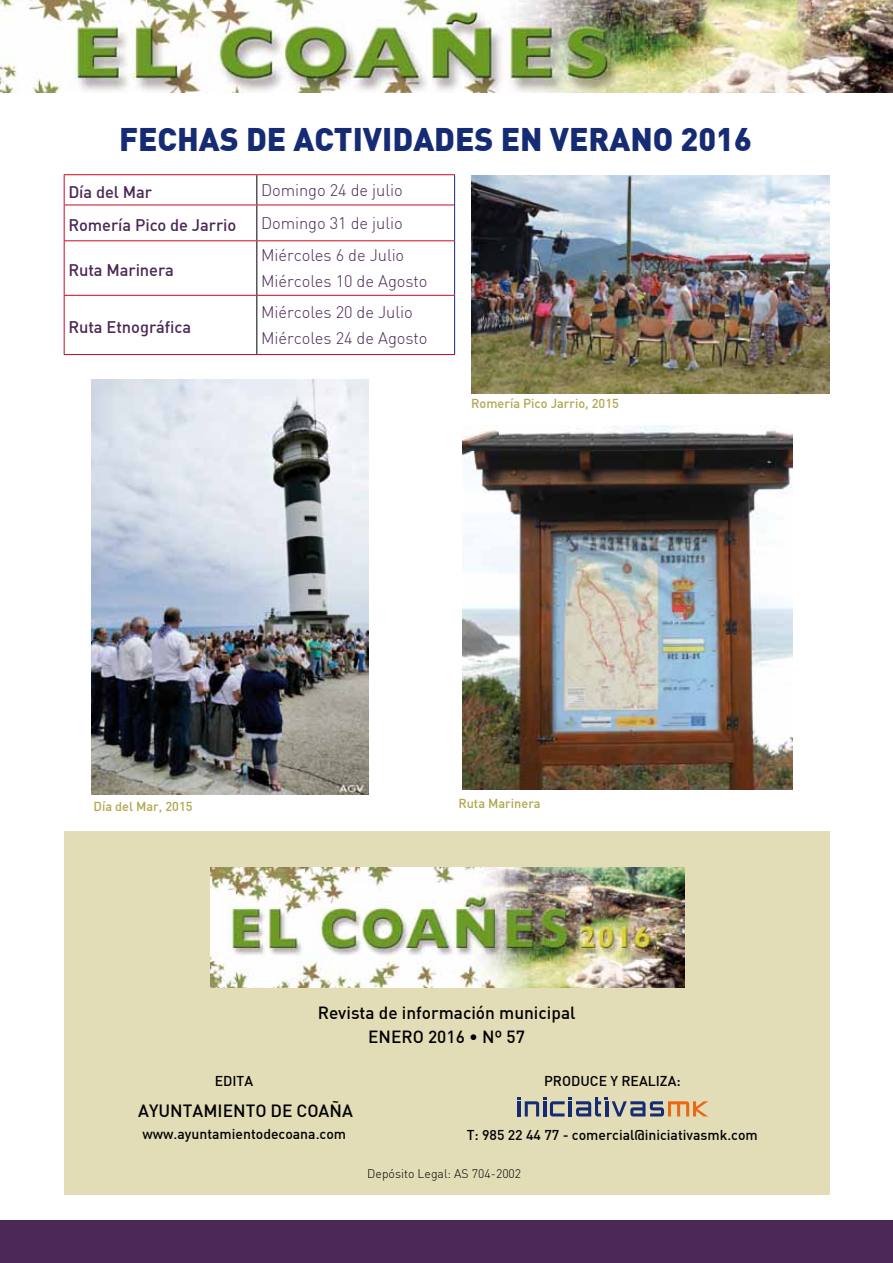
<style>
.page{position:relative;width:893px;height:1263px;background:#fff}
.page>*{position:absolute;margin:0;border:0;box-sizing:border-box;transform-origin:0 0}
.t1{font:900 32.1px "DIN";color:#152b73}
.t2{font:500 17.4px "DIN";color:#000}
.t3{font:500 17.25px/24px "DIN";color:#000;text-align:center}
.t4{font:300 16.5px/26.4px "DIN";letter-spacing:-.005em;color:#4b2856}
.t5{font:500 16.5px "DIN";letter-spacing:-.005em;color:#4b2856}
.t6{font:500 13.95px "DIN";color:#000}
.t7{font:500 12.75px "DIN";color:#b3a650}
.t8{font:300 12.3px "DIN";color:#000}
</style>
<div class="page">
<img style="left:0;top:0;width:893px;height:92px">
<div style="left:0;top:1220px;width:893px;height:43px;background:#4b2856"></div>
<div style="left:64px;top:831px;width:765px;height:364px;background:#e2dcb7"></div>
<img style="left:210px;top:867px;width:475px;height:121px">
<svg style="left:518px;top:1097px;width:190px;height:19px"></svg>
<hr style="left:256px;top:175px;width:1px;height:30px;background:#000">
<hr style="left:256px;top:205px;width:1px;height:35px;background:#000">
<hr style="left:256px;top:241px;width:1px;height:54px;background:#000">
<hr style="left:256px;top:296px;width:1px;height:58px;background:#000">
<hr style="left:64px;top:174px;width:193px;height:1px;background:#cd071e">
<hr style="left:64px;top:175px;width:1px;height:30px;background:#cd071e">
<hr style="left:257px;top:174px;width:198px;height:1px;background:#cd071e">
<hr style="left:64px;top:205px;width:193px;height:1px;background:#cd071e">
<hr style="left:64px;top:205px;width:1px;height:35px;background:#cd071e">
<hr style="left:257px;top:205px;width:197px;height:1px;background:#cd071e">
<hr style="left:64px;top:240px;width:193px;height:1px;background:#cd071e">
<hr style="left:64px;top:241px;width:1px;height:54px;background:#cd071e">
<hr style="left:257px;top:240px;width:197px;height:1px;background:#cd071e">
<hr style="left:64px;top:295px;width:193px;height:1px;background:#cd071e">
<hr style="left:64px;top:296px;width:1px;height:58px;background:#cd071e">
<hr style="left:257px;top:295px;width:197px;height:1px;background:#cd071e">
<hr style="left:64px;top:354px;width:193px;height:1px;background:#cd071e">
<hr style="left:257px;top:354px;width:198px;height:1px;background:#cd071e">
<hr style="left:454px;top:175px;width:1px;height:30px;background:#152b73">
<hr style="left:454px;top:205px;width:1px;height:36px;background:#152b73">
<hr style="left:454px;top:241px;width:1px;height:54px;background:#152b73">
<hr style="left:454px;top:295px;width:1px;height:59px;background:#152b73">
<img style="left:471px;top:175px;width:358px;height:219px">
<img style="left:463px;top:425px;width:330px;height:364px">
<img style="left:92px;top:379px;width:276px;height:415px">
<h1 class="t1" style="left:119px;top:118px;width:634px">FECHAS DE ACTIVIDADES EN VERANO 2016</h1>
<p class="t5" style="left:68px;top:182px;width:85px">Día del Mar</p>
<p class="t4" style="left:261px;top:177px;width:143px">Domingo 24 de julio</p>
<p class="t5" style="left:68px;top:215px;width:169px">Romería Pico de Jarrio</p>
<p class="t4" style="left:261px;top:210px;width:143px">Domingo 31 de julio</p>
<p class="t5" style="left:68px;top:260px;width:107px">Ruta Marinera</p>
<p class="t4" style="left:261px;top:242px;width:168px">Miércoles 6 de Julio<br>Miércoles 10 de Agosto</p>
<p class="t5" style="left:68px;top:317px;width:124px">Ruta Etnográfica</p>
<p class="t4" style="left:261px;top:298px;width:168px">Miércoles 20 de Julio<br>Miércoles 24 de Agosto</p>
<p class="t7" style="left:471px;top:395px;width:149px">Romería Pico Jarrio, 2015</p>
<p class="t7" style="left:94px;top:799px;width:101px">Día del Mar, 2015</p>
<p class="t7" style="left:458px;top:795px;width:84px">Ruta Marinera</p>
<p class="t3" style="left:318px;top:1000px;width:259px">Revista de información municipal<br>ENERO 2016 • Nº 57</p>
<p class="t6" style="left:215px;top:1072px;width:40px">EDITA</p>
<p class="t6" style="left:544px;top:1072px;width:138px">PRODUCE Y REALIZA:</p>
<p class="t2" style="left:138px;top:1099px;width:216px">AYUNTAMIENTO DE COAÑA</p>
<p class="t6" style="left:142px;top:1125px;width:205px">www.ayuntamientodecoana.com</p>
<p class="t6" style="left:467px;top:1126px;width:293px">T: 985 22 44 77 - comercial@iniciativasmk.com</p>
<p class="t8" style="left:367px;top:1166px;width:155px">Depósito Legal: AS 704-2002</p>
</div>
